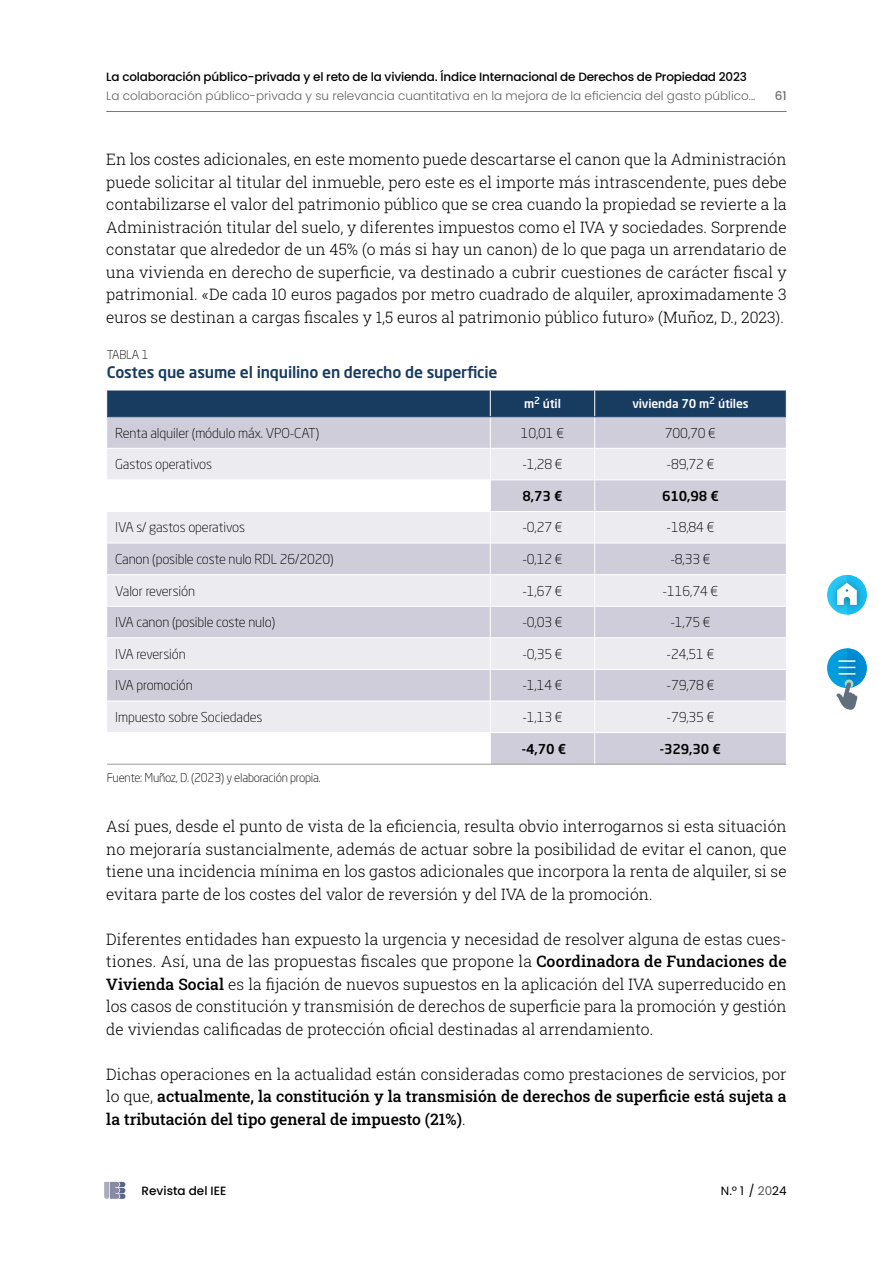
<style>
.page{position:relative;width:893px;height:1263px;background:#fff}
.page>*{position:absolute;margin:0;border:0;box-sizing:border-box;transform-origin:0 0}
.Texto{font:300 15.75px/22.5px "Roboto Slab";color:#000;text-align:justify}
.Texto-2{font:500 15.75px/22.5px "Roboto Slab";color:#000;text-align:justify}
.Tabla_titulo{font:500 15.75px "Neo Sans Std";letter-spacing:-.01em;color:#183b60}
.Tabla_texto{font:300 13.5px "Neo Sans Std";letter-spacing:-.01em;color:#000}
.Tabla_texto-2{font:500 13.5px "Neo Sans Std";letter-spacing:-.01em;color:#000}
.t1{font:500 12px "Poppins";letter-spacing:-.015em;color:#000}
.t2{font:300 12px "Poppins";color:#646363}
.Tabla_fuente{font:300 12px "Neo Sans Std";letter-spacing:-.02em;color:#000}
.Tabla_enunciado{font:500 12px "Neo Sans Std";letter-spacing:-.01em;color:#fff}
.t3{font:12px "Poppins";color:#000}
.Tabla_numero{font:300 12px "Neo Sans Std";letter-spacing:-.01em;color:#000}
.t4{font:500 12px "Poppins";color:#706f6f}
.s1{font-weight:500}
.s2{font-weight:300}
.s3{color:#575756}
</style>
<div class="page">
<svg style="left:104px;top:1182px;width:22px;height:17px"></svg>
<hr style="left:106px;top:111px;width:681px;height:1px;background:#707794">
<svg style="left:827px;top:648px;width:40px;height:40px"></svg>
<div style="left:832px;top:653px;width:31px;height:18px;background:#009ede"></div>
<div style="left:832px;top:666px;width:31px;height:17px;background:#009ddd"></div>
<svg style="left:827px;top:575px;width:40px;height:40px"></svg>
<div style="left:830px;top:576px;width:35px;height:37px;background:#000;opacity:.35"></div>
<svg style="left:837px;top:575px;width:30px;height:40px"></svg>
<svg style="left:836px;top:648px;width:31px;height:62px"></svg>
<div style="left:107px;top:417px;width:679px;height:347px;background:#cecdd9"></div>
<svg style="left:107px;top:449px;width:679px;height:283px;background:#dfdfe7"></svg>
<svg style="left:107px;top:480px;width:383px;height:284px"></svg>
<hr style="left:107px;top:448px;width:383px;height:1px;background:#fff">
<hr style="left:490px;top:417px;width:1px;height:31px;background:#fff">
<hr style="left:491px;top:448px;width:103px;height:1px;background:#fff">
<hr style="left:594px;top:417px;width:1px;height:31px;background:#fff">
<hr style="left:490px;top:448px;width:1px;height:32px;background:#fff">
<hr style="left:595px;top:448px;width:191px;height:1px;background:#fff">
<hr style="left:594px;top:448px;width:1px;height:32px;background:#fff">
<hr style="left:107px;top:479px;width:383px;height:1px;background:#fff">
<hr style="left:107px;top:511px;width:383px;height:1px;background:#fff">
<hr style="left:491px;top:479px;width:103px;height:1px;background:#fff">
<hr style="left:490px;top:480px;width:1px;height:31px;background:#fff">
<hr style="left:491px;top:511px;width:103px;height:1px;background:#fff">
<hr style="left:595px;top:479px;width:191px;height:1px;background:#fff">
<hr style="left:594px;top:480px;width:1px;height:31px;background:#fff">
<hr style="left:490px;top:511px;width:1px;height:32px;background:#fff">
<hr style="left:595px;top:511px;width:191px;height:1px;background:#fff">
<hr style="left:594px;top:511px;width:1px;height:32px;background:#fff">
<hr style="left:107px;top:543px;width:383px;height:1px;background:#fff">
<hr style="left:107px;top:574px;width:383px;height:1px;background:#fff">
<hr style="left:491px;top:543px;width:103px;height:1px;background:#fff">
<hr style="left:490px;top:543px;width:1px;height:32px;background:#fff">
<hr style="left:491px;top:574px;width:103px;height:1px;background:#fff">
<hr style="left:595px;top:543px;width:191px;height:1px;background:#fff">
<hr style="left:594px;top:543px;width:1px;height:32px;background:#fff">
<hr style="left:490px;top:575px;width:1px;height:31px;background:#fff">
<hr style="left:595px;top:574px;width:191px;height:1px;background:#fff">
<hr style="left:594px;top:575px;width:1px;height:31px;background:#fff">
<hr style="left:107px;top:606px;width:383px;height:1px;background:#fff">
<hr style="left:107px;top:637px;width:383px;height:1px;background:#fff">
<hr style="left:491px;top:606px;width:103px;height:1px;background:#fff">
<hr style="left:490px;top:606px;width:1px;height:32px;background:#fff">
<hr style="left:491px;top:637px;width:103px;height:1px;background:#fff">
<hr style="left:595px;top:606px;width:191px;height:1px;background:#fff">
<hr style="left:594px;top:606px;width:1px;height:32px;background:#fff">
<hr style="left:490px;top:638px;width:1px;height:31px;background:#fff">
<hr style="left:595px;top:637px;width:191px;height:1px;background:#fff">
<hr style="left:594px;top:638px;width:1px;height:31px;background:#fff">
<hr style="left:107px;top:669px;width:383px;height:1px;background:#fff">
<hr style="left:107px;top:701px;width:383px;height:1px;background:#fff">
<hr style="left:491px;top:669px;width:103px;height:1px;background:#fff">
<hr style="left:490px;top:669px;width:1px;height:32px;background:#fff">
<hr style="left:491px;top:701px;width:103px;height:1px;background:#fff">
<hr style="left:595px;top:669px;width:191px;height:1px;background:#fff">
<hr style="left:594px;top:669px;width:1px;height:32px;background:#fff">
<hr style="left:490px;top:701px;width:1px;height:32px;background:#fff">
<hr style="left:595px;top:701px;width:191px;height:1px;background:#fff">
<hr style="left:594px;top:701px;width:1px;height:32px;background:#fff">
<hr style="left:107px;top:732px;width:383px;height:1px;background:#fff">
<hr style="left:491px;top:732px;width:103px;height:1px;background:#fff">
<hr style="left:490px;top:733px;width:1px;height:31px;background:#fff">
<hr style="left:595px;top:732px;width:191px;height:1px;background:#fff">
<hr style="left:594px;top:733px;width:1px;height:31px;background:#fff">
<div style="left:106px;top:390px;width:681px;height:27px;background:#183b60"></div>
<hr style="left:107px;top:416px;width:383px;height:1px;background:#183b60">
<hr style="left:490px;top:416px;width:105px;height:1px;background:#183b60">
<hr style="left:595px;top:416px;width:191px;height:1px;background:#183b60">
<hr style="left:107px;top:764px;width:383px;height:1px;background:#9d9d9c">
<hr style="left:490px;top:764px;width:105px;height:1px;background:#9d9d9c">
<hr style="left:595px;top:764px;width:191px;height:1px;background:#9d9d9c">
<p class="t1" style="left:106px;top:69px;width:642px">La colaboración público-privada y el reto de la vivienda. Índice Internacional de Derechos de Propiedad 2023</p>
<p class="t2" style="left:106px;top:89px;width:651px">La colaboración público-privada y su relevancia cuantitativa en la mejora de la eficiencia del gasto público...</p>
<p class="t4" style="left:775px;top:89px;width:13px">61</p>
<p class="Texto" style="left:106px;top:148px;width:682px">En los costes adicionales, en este momento puede descartarse el canon que la Administración puede solicitar al titular del inmueble, pero este es el importe más intrascendente, pues debe contabilizarse el valor del patrimonio público que se crea cuando la propiedad se revierte a la Administración titular del suelo, y diferentes impuestos como el IVA y sociedades. Sorprende constatar que alrededor de un 45% (o más si hay un canon) de lo que paga un arrendatario de una vivienda en derecho de superficie, va destinado a cubrir cuestiones de carácter fiscal y patrimonial. «De cada 10 euros pagados por metro cuadrado de alquiler, aproximadamente 3 euros se destinan a cargas fiscales y 1,5 euros al patrimonio público futuro» (Muñoz, D., 2023).</p>
<p class="Tabla_numero" style="left:107px;top:347px;width:43px">TABLA 1</p>
<p class="Tabla_titulo" style="left:107px;top:362px;width:392px">Costes que asume el inquilino en derecho de superficie</p>
<p class="Tabla_enunciado" style="left:524px;top:396px;width:38px">m<sup>2</sup> útil</p>
<p class="Tabla_enunciado" style="left:632px;top:396px;width:118px">vivienda 70 m<sup>2</sup> útiles</p>
<p class="Tabla_texto" style="left:115px;top:425px;width:206px">Renta alquiler (módulo máx. VPO-CAT)</p>
<p class="Tabla_texto" style="left:521px;top:425px;width:45px">10,01 €</p>
<p class="Tabla_texto" style="left:665px;top:425px;width:53px">700,70 €</p>
<p class="Tabla_texto" style="left:115px;top:456px;width:98px">Gastos operativos</p>
<p class="Tabla_texto" style="left:522px;top:456px;width:42px">-1,28 €</p>
<p class="Tabla_texto" style="left:666px;top:456px;width:50px">-89,72 €</p>
<p class="Tabla_texto-2" style="left:522px;top:487px;width:42px">8,73 €</p>
<p class="Tabla_texto-2" style="left:662px;top:487px;width:58px">610,98 €</p>
<p class="Tabla_texto" style="left:115px;top:519px;width:131px">IVA s/ gastos operativos</p>
<p class="Tabla_texto" style="left:522px;top:519px;width:42px">-0,27 €</p>
<p class="Tabla_texto" style="left:666px;top:519px;width:50px">-18,84 €</p>
<p class="Tabla_texto" style="left:115px;top:551px;width:220px">Canon (posible coste nulo RDL 26/2020)</p>
<p class="Tabla_texto" style="left:522px;top:551px;width:42px">-0,12 €</p>
<p class="Tabla_texto" style="left:670px;top:551px;width:42px">-8,33 €</p>
<p class="Tabla_texto" style="left:115px;top:583px;width:81px">Valor reversión</p>
<p class="Tabla_texto" style="left:522px;top:583px;width:42px">-1,67 €</p>
<p class="Tabla_texto" style="left:663px;top:583px;width:57px">-116,74 €</p>
<p class="Tabla_texto" style="left:115px;top:614px;width:162px">IVA canon (posible coste nulo)</p>
<p class="Tabla_texto" style="left:522px;top:614px;width:42px">-0,03 €</p>
<p class="Tabla_texto" style="left:670px;top:614px;width:42px">-1,75 €</p>
<p class="Tabla_texto" style="left:115px;top:646px;width:72px">IVA reversión</p>
<p class="Tabla_texto" style="left:522px;top:646px;width:42px">-0,35 €</p>
<p class="Tabla_texto" style="left:666px;top:646px;width:50px">-24,51 €</p>
<p class="Tabla_texto" style="left:115px;top:677px;width:79px">IVA promoción</p>
<p class="Tabla_texto" style="left:522px;top:677px;width:42px">-1,14 €</p>
<p class="Tabla_texto" style="left:666px;top:677px;width:50px">-79,78 €</p>
<p class="Tabla_texto" style="left:115px;top:709px;width:149px">Impuesto sobre Sociedades</p>
<p class="Tabla_texto" style="left:522px;top:709px;width:42px">-1,13 €</p>
<p class="Tabla_texto" style="left:666px;top:709px;width:50px">-79,35 €</p>
<p class="Tabla_texto-2" style="left:522px;top:740px;width:46px">-4,70 €</p>
<p class="Tabla_texto-2" style="left:660px;top:740px;width:63px">-329,30 €</p>
<p class="Tabla_fuente" style="left:107px;top:770px;width:216px">Fuente: Muñoz, D. (2023) y elaboración propia.</p>
<p class="Texto" style="left:106px;top:815px;width:682px">Así pues, desde el punto de vista de la eficiencia, resulta obvio interrogarnos si esta situación no mejoraría sustancialmente, además de actuar sobre la posibilidad de evitar el canon, que tiene una incidencia mínima en los gastos adicionales que incorpora la renta de alquiler, si se evitara parte de los costes del valor de reversión y del IVA de la promoción.</p>
<p class="Texto" style="left:106px;top:927px;width:682px">Diferentes entidades han expuesto la urgencia y necesidad de resolver alguna de estas cues&shy;tiones. Así, una de las propuestas fiscales que propone la <span class="s1">Coordinadora de Fundaciones de Vivienda Social</span> es la fijación de nuevos supuestos en la aplicación del IVA superreducido en los casos de constitución y transmisión de derechos de superficie para la promoción y gestión de viviendas calificadas de protección oficial destinadas al arrendamiento.</p>
<p class="Texto-2" style="left:106px;top:1062px;width:682px"><span class="s2">Dichas operaciones en la actualidad están consideradas como prestaciones de servicios, por lo que,</span> actualmente, la constitución y la transmisión de derechos de superficie está sujeta a la tributación del tipo general de impuesto (21%)<span class="s2">.</span></p>
<p class="t1" style="left:142px;top:1183px;width:86px">Revista del IEE</p>
<p class="t3" style="left:721px;top:1183px;width:67px">N.º 1 / <span class="s3">20</span>24</p>
</div>
